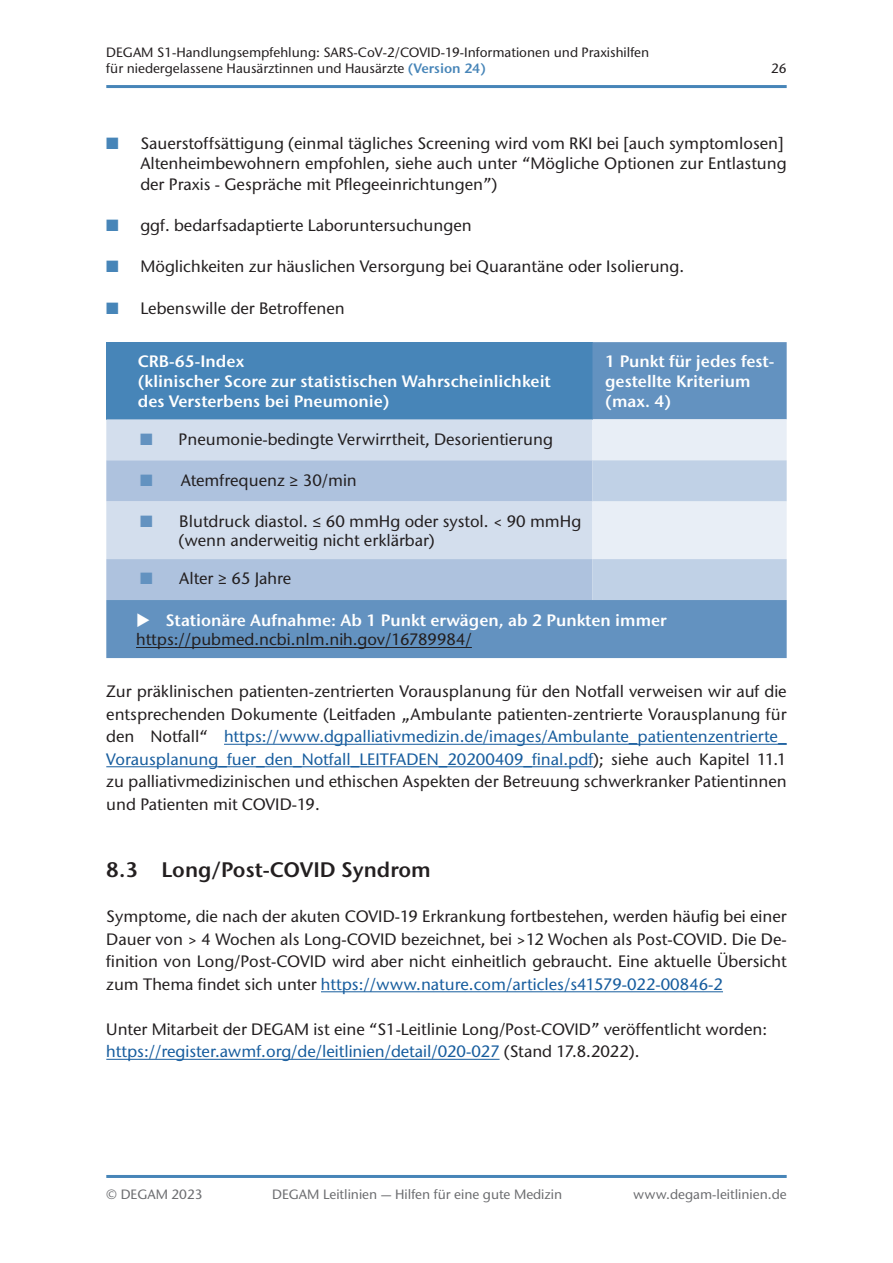
<style>
.page{position:relative;width:893px;height:1263px;background:#fff}
.page>*{position:absolute;margin:0;border:0;box-sizing:border-box;transform-origin:0 0}
.t1{font:600 21px "Stone Sans ITC Pro";color:#231f20}
.t2{font:500 16.5px/22.5px "Stone Sans ITC Std";color:#231f20}
.t3{font:600 16.5px/19.8px "Stone Sans ITC Pro";color:#fff}
.t4{font:500 13.5px/16.2px "Stone Sans ITC Std";color:#231f20}
.t5{font:500 13.5px "Stone Sans ITC Std";color:#6c6d70}
.s1{font-family:"Stone Sans ITC Pro";font-weight:600;color:#4785b8}
.s2{color:#4785b8}
.s3{color:#6392c0}
.s4{color:#175d9e}
</style>
<div class="page">
<hr style="left:106px;top:85px;width:681px;height:3px;background:#4785b8">
<hr style="left:106px;top:1175px;width:681px;height:3px;background:#4785b8">
<hr style="left:224px;top:744px;width:563px;height:1px;background:#175d9e">
<hr style="left:106px;top:766px;width:487px;height:1px;background:#175d9e">
<hr style="left:321px;top:991px;width:402px;height:1px;background:#175d9e">
<hr style="left:106px;top:1059px;width:394px;height:1px;background:#175d9e">
<svg style="left:106px;top:342px;width:681px;height:316px;background:#578cbc"></svg>
<div style="left:106px;top:419px;width:486px;height:41px;background:#d3deed"></div>
<svg style="left:106px;top:460px;width:486px;height:140px;background:#bdcde4"></svg>
<svg style="left:592px;top:419px;width:195px;height:181px;background:#d5e0ee"></svg>
<hr style="left:136px;top:647px;width:336px;height:1px;background:#231f20">
<p class="t4" style="left:106px;top:44px;width:544px">DEGAM S1-Handlungsempfehlung: SARS-CoV-2/COVID-19-Informationen und Praxishilfen für niedergelassene Hausärztinnen und Hausärzte <span class="s1">(Version 24)</span></p>
<p class="t4" style="left:771px;top:61px;width:17px">26</p>
<p class="t2" style="left:140px;top:132px;width:648px;line-height:20.7px;text-indent:-34px"><span class="s2">■</span> Sauerstoffsättigung (einmal tägliches Screening wird vom RKI bei [auch symptomlosen]<br>Altenheimbewohnern empfohlen, siehe auch unter “Mögliche Optionen zur Entlastung der Praxis - Gespräche mit Pflegeeinrichtungen”)</p>
<p class="t2" style="left:106px;top:214px;width:367px"><span class="s2">■</span> ggf. bedarfsadaptierte Laboruntersuchungen</p>
<p class="t2" style="left:106px;top:255px;width:579px"><span class="s2">■</span> Möglichkeiten zur häuslichen Versorgung bei Quarantäne oder Isolierung.</p>
<p class="t2" style="left:106px;top:296px;width:240px"><span class="s2">■</span> Lebenswille der Betroffenen</p>
<p class="t3" style="left:138px;top:351px;width:414px">CRB-65-Index<br>(klinischer Score zur statistischen Wahrscheinlichkeit des Versterbens bei Pneumonie)</p>
<p class="t3" style="left:605px;top:351px;width:171px">1 Punkt für jedes fest&shy;gestellte Kriterium (max. 4)</p>
<p class="t2" style="left:140px;top:427px;width:414px"><span class="s3">■</span> Pneumonie-bedingte Verwirrtheit, Desorientierung</p>
<p class="t2" style="left:140px;top:468px;width:218px"><span class="s3">■</span> Atemfrequenz ≥ 30/min</p>
<p class="t2" style="left:179px;top:511px;width:404px;line-height:19.8px;text-indent:-38px"><span class="s3">■</span> Blutdruck diastol. ≤ 60 mmHg oder systol. &lt; 90 mmHg (wenn anderweitig nicht erklärbar)</p>
<p class="t2" style="left:140px;top:567px;width:153px"><span class="s3">■</span> Alter ≥ 65 Jahre</p>
<p class="t3" style="left:136px;top:610px;width:532px">◆ Stationäre Aufnahme: Ab 1 Punkt erwägen, ab 2 Punkten immer</p>
<p class="t2" style="left:136px;top:628px;width:337px">https://pubmed.ncbi.nlm.nih.gov/16789984/</p>
<p class="t2" style="left:106px;top:680px;width:682px;text-align:justify">Zur präklinischen patienten-zentrierten Vorausplanung für den Notfall verweisen wir auf die entsprechenden Dokumente (Leitfaden „Ambulante patienten-zentrierte Vorausplanung für den Notfall“ <span class="s4">https://www.dgpalliativmedizin.de/images/Ambulante_patientenzentrierte_ Vorausplanung_fuer_den_Notfall_LEITFADEN_20200409_final.pdf</span>); siehe auch Kapitel 11.1 zu palliativmedizinischen und ethischen Aspekten der Betreuung schwerkranker Patientinnen und Patienten mit COVID-19.</p>
<p class="t1" style="left:106px;top:856px;width:326px">8.3 Long/Post-COVID Syndrom</p>
<p class="t2" style="left:106px;top:905px;width:682px;text-align:justify">Symptome, die nach der akuten COVID-19 Erkrankung fortbestehen, werden häufig bei einer Dauer von &gt; 4 Wochen als Long-COVID bezeichnet, bei &gt;12 Wochen als Post-COVID. Die De&shy;finition von Long/Post-COVID wird aber nicht einheitlich gebraucht. Eine aktuelle Übersicht zum Thema findet sich unter <span class="s4">https://www.nature.com/articles/s41579-022-00846-2</span></p>
<p class="t2" style="left:106px;top:1017px;width:662px">Unter Mitarbeit der DEGAM ist eine “S1-Leitlinie Long/Post-COVID” veröffentlicht worden: <span class="s4">https://register.awmf.org/de/leitlinien/detail/020-027</span> (Stand 17.8.2022).</p>
<p class="t5" style="left:106px;top:1186px;width:98px">© DEGAM 2023</p>
<p class="t5" style="left:272px;top:1186px;width:292px">DEGAM Leitlinien — Hilfen für eine gute Medizin</p>
<p class="t5" style="left:633px;top:1186px;width:155px">www.degam-leitlinien.de</p>
</div>
